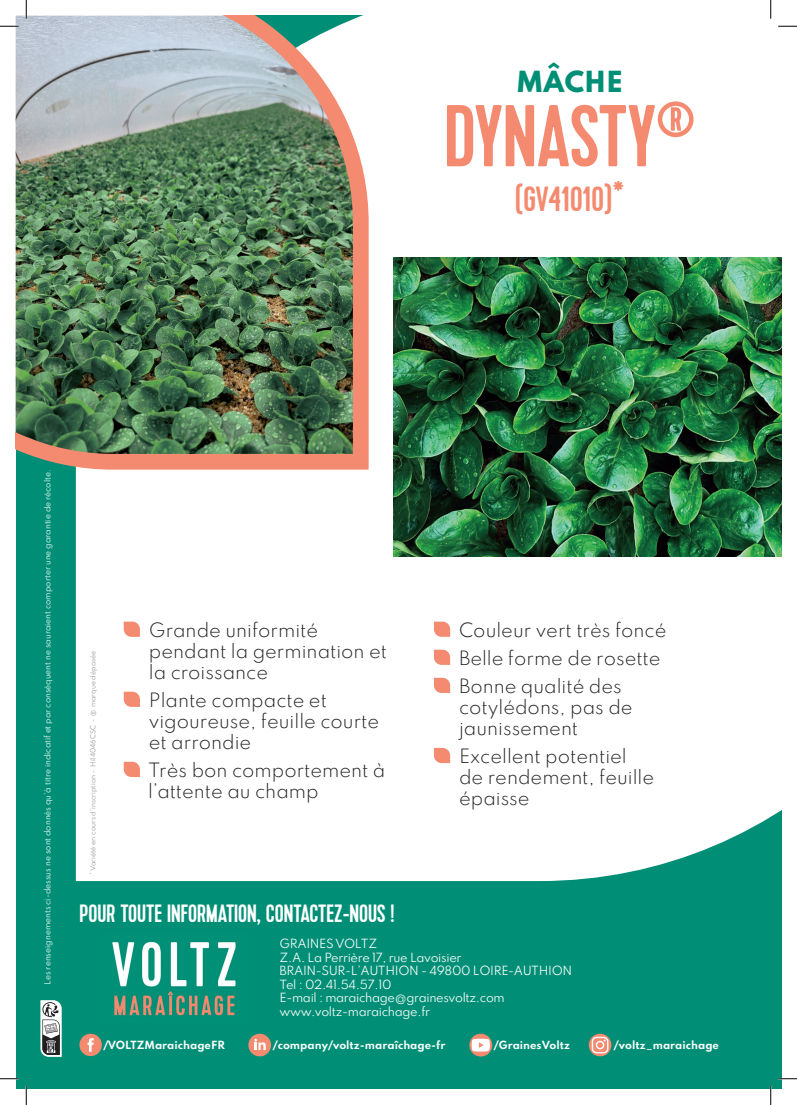
<style>
.page{position:relative;width:797px;height:1105px;background:#fff}
.page>*{position:absolute;margin:0;border:0;box-sizing:border-box;transform-origin:0 0}
.t1{font:87.5px "Kapra";color:#f48a6f}
.t2{font:35px "Kapra";color:#f48a6f}
.t3{font:800 25.88px "Spartan";color:#008f76}
.t4{font:25px "Kapra";color:#fff}
.t5{font:300 17.5px/21px "Spartan";color:#231f20}
.t6{font:11.25px/13.5px "Spartan";letter-spacing:-.03em;color:#fff}
.t7{font:700 10px "Spartan";color:#fff}
.t8{font:7.5px "Spartan";color:#fff}
.t9{font:6.25px "Spartan";color:#939598}
.s1{font-size:11.25px}
</style>
<div class="page">
<div style="left:16px;top:16px;width:765px;height:1073px;background:#008f76"></div>
<div style="left:76px;top:16px;width:705px;height:865px;background:#fff"></div>
<div style="left:368px;top:70px;width:402px;height:34px;background:#fff"></div>
<img style="left:16px;top:16px;width:360px;height:461px">
<svg style="left:469px;top:1034px;width:23px;height:22px"></svg>
<svg style="left:471px;top:1039px;width:19px;height:12px"></svg>
<div style="left:248px;top:1034px;width:23px;height:22px;background:#f48a6f;border-radius:50%"></div>
<svg style="left:254px;top:1039px;width:12px;height:11px"></svg>
<div style="left:79px;top:1034px;width:23px;height:22px;background:#f48a6f;border-radius:50%"></div>
<svg style="left:87px;top:1038px;width:7px;height:14px"></svg>
<svg style="left:589px;top:1034px;width:22px;height:22px"></svg>
<svg style="left:591px;top:1037px;width:17px;height:16px"></svg>
<svg style="left:40px;top:1000px;width:22px;height:57px"></svg>
<img style="left:112px;top:941px;width:124px;height:75px">
<svg style="left:124px;top:622px;width:16px;height:15px"></svg>
<svg style="left:124px;top:692px;width:16px;height:15px"></svg>
<svg style="left:124px;top:762px;width:16px;height:15px"></svg>
<svg style="left:434px;top:622px;width:16px;height:15px"></svg>
<svg style="left:434px;top:650px;width:16px;height:15px"></svg>
<svg style="left:434px;top:678px;width:16px;height:15px"></svg>
<svg style="left:434px;top:748px;width:16px;height:15px"></svg>
<img style="left:393px;top:258px;width:388px;height:298px">
<svg style="left:0;top:25px;width:19px;height:2px"></svg>
<svg style="left:778px;top:25px;width:19px;height:2px"></svg>
<svg style="left:0;top:1078px;width:19px;height:1px"></svg>
<svg style="left:778px;top:1078px;width:19px;height:1px"></svg>
<svg style="left:25px;top:0;width:2px;height:19px"></svg>
<svg style="left:25px;top:1086px;width:2px;height:19px"></svg>
<svg style="left:770px;top:0;width:1px;height:19px"></svg>
<svg style="left:770px;top:1086px;width:1px;height:19px"></svg>
<h3 class="t3" style="left:516px;top:62px;width:109px">MÂCHE</h3>
<h1 class="t1" style="left:444px;top:86px;width:252px">DYNASTY<sup>®</sup></h1>
<h2 class="t2" style="left:515px;top:179px;width:111px">(GV41010)*</h2>
<p class="t8" style="left:42px;top:985px;width:517px;rotate:-90deg">Les renseignements ci-dessus ne sont donnés qu’à titre indicatif et par conséquent ne sauraient comporter une garantie de récolte.</p>
<p class="t9" style="left:88px;top:875px;width:226px;rotate:-90deg">* Variété en cours d’inscription - Hi14046CSC - <span class="s1">®</span> marque déposée</p>
<p class="t5" style="left:149px;top:619px;width:240px">Grande uniformité pendant la germination et la croissance</p>
<p class="t5" style="left:149px;top:689px;width:232px">Plante compacte et vigoureuse, feuille courte et arrondie</p>
<p class="t5" style="left:148px;top:759px;width:239px">Très bon comportement à l’attente au champ</p>
<h3 class="t4" style="left:79px;top:899px;width:316px">POUR TOUTE INFORMATION, CONTACTEZ-NOUS !</h3>
<p class="t5" style="left:459px;top:615px;width:209px;line-height:28.1px">Couleur vert très foncé<br>Belle forme de rosette<br>Bonne qualité des</p>
<p class="t5" style="left:459px;top:696px;width:175px">cotylédons, pas de jaunissement</p>
<p class="t5" style="left:459px;top:745px;width:197px">Excellent potentiel de rendement, feuille épaisse</p>
<p class="t6" style="left:279px;top:936px;width:294px">GRAINES VOLTZ<br>Z.A. La Perrière 17, rue Lavoisier<br>BRAIN-SUR-L’AUTHION - 49800 LOIRE-AUTHION<br>Tel : 02.41.54.57.10<br>E-mail : maraichage@grainesvoltz.com www.voltz-maraichage.fr</p>
<p class="t7" style="left:104px;top:1037px;width:123px">/VOLTZMaraichageFR</p>
<p class="t7" style="left:273px;top:1037px;width:174px">/company/voltz-maraîchage-fr</p>
<p class="t7" style="left:494px;top:1037px;width:78px">/GrainesVoltz</p>
<p class="t7" style="left:614px;top:1037px;width:107px">/voltz_maraichage</p>
</div>
